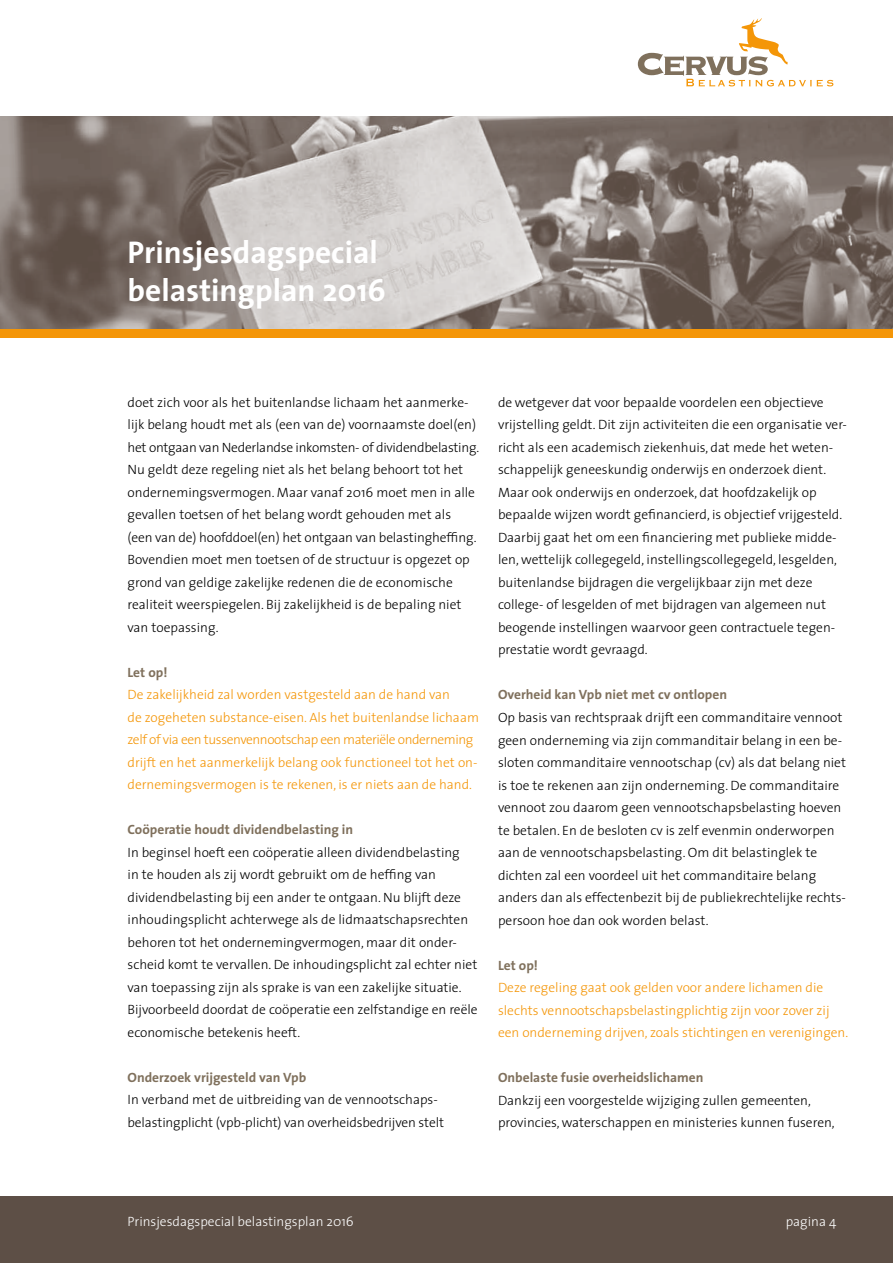
<style>
.page{position:relative;width:893px;height:1263px;background:#fff}
.page>*{position:absolute;margin:0;border:0;box-sizing:border-box;transform-origin:0 0}
.t1{font:700 31.5px/37.8px "The Sans";color:#fff}
.t2{font:300 13.5px/22.5px "The Sans";color:#000}
.t3{font:300 13.5px/22.5px "The Sans";color:#f49608}
.t4{font:700 13.5px "The Sans";color:#7f705c}
.t5{font:300 13.5px "The Sans";color:#fff}
</style>
<div class="page">
<svg style="left:638px;top:18px;width:195px;height:68px"></svg>
<img style="left:0;top:117px;width:893px;height:213px">
<div style="left:0;top:1196px;width:893px;height:67px;background:#5d4f46"></div>
<div style="left:0;top:330px;width:893px;height:8px;background:#f49608"></div>
<h1 class="t1" style="left:128px;top:233px;width:260px">Prinsjesdagspecial belastingplan 2016</h1>
<p class="t2" style="left:128px;top:391px;width:353px">doet zich voor als het buitenlandse lichaam het aanmerke&shy;lijk belang houdt met als (een van de) voornaamste doel(en) het ontgaan van Nederlandse inkomsten- of dividendbelasting.<br>Nu geldt deze regeling niet als het belang behoort tot het ondernemingsvermogen. Maar vanaf 2016 moet men in alle gevallen toetsen of het belang wordt gehouden met als (een van de) hoofddoel(en) het ontgaan van belastingheffing.<br>Bovendien moet men toetsen of de structuur is opgezet op grond van geldige zakelijke redenen die de economische realiteit weerspiegelen. Bij zakelijkheid is de bepaling niet van toepassing.</p>
<p class="t4" style="left:128px;top:661px;width:41px">Let op!</p>
<p class="t3" style="left:128px;top:683px;width:353px">De zakelijkheid zal worden vastgesteld aan de hand van<br>de zogeheten substance-eisen. Als het buitenlandse lichaam zelf of via een tussenvennootschap een materiële onderneming drijft en het aanmerkelijk belang ook functioneel tot het on&shy;dernemingsvermogen is te rekenen, is er niets aan de hand.</p>
<p class="t4" style="left:128px;top:818px;width:227px">Coöperatie houdt dividendbelasting in</p>
<p class="t2" style="left:128px;top:841px;width:352px">In beginsel hoeft een coöperatie alleen dividendbelasting<br>in te houden als zij wordt gebruikt om de heffing van dividendbelasting bij een ander te ontgaan. Nu blijft deze inhoudingsplicht achterwege als de lidmaatschapsrechten behoren tot het ondernemingvermogen, maar dit onder&shy;scheid komt te vervallen. De inhoudingsplicht zal echter niet van toepassing zijn als sprake is van een zakelijke situatie.<br>Bijvoorbeeld doordat de coöperatie een zelfstandige en reële economische betekenis heeft.</p>
<p class="t4" style="left:128px;top:1066px;width:180px">Onderzoek vrijgesteld van Vpb</p>
<p class="t2" style="left:128px;top:1088px;width:318px">In verband met de uitbreiding van de vennootschaps&shy;belastingplicht (vpb-plicht) van overheidsbedrijven stelt</p>
<p class="t2" style="left:498px;top:391px;width:350px">de wetgever dat voor bepaalde voordelen een objectieve vrijstelling geldt. Dit zijn activiteiten die een organisatie ver&shy;richt als een academisch ziekenhuis, dat mede het weten&shy;schappelijk geneeskundig onderwijs en onderzoek dient.<br>Maar ook onderwijs en onderzoek, dat hoofdzakelijk op bepaalde wijzen wordt gefinancierd, is objectief vrijgesteld.<br>Daarbij gaat het om een financiering met publieke midde&shy;len, wettelijk collegegeld, instellingscollegegeld, lesgelden, buitenlandse bijdragen die vergelijkbaar zijn met deze college- of lesgelden of met bijdragen van algemeen nut beogende instellingen waarvoor geen contractuele tegen&shy;prestatie wordt gevraagd.</p>
<p class="t4" style="left:498px;top:684px;width:231px">Overheid kan Vpb niet met cv ontlopen</p>
<p class="t2" style="left:498px;top:706px;width:350px">Op basis van rechtspraak drijft een commanditaire vennoot geen onderneming via zijn commanditair belang in een be&shy;sloten commanditaire vennootschap (cv) als dat belang niet is toe te rekenen aan zijn onderneming. De commanditaire vennoot zou daarom geen vennootschapsbelasting hoeven te betalen. En de besloten cv is zelf evenmin onderworpen aan de vennootschapsbelasting. Om dit belastinglek te dichten zal een voordeel uit het commanditaire belang anders dan als effectenbezit bij de publiekrechtelijke rechts&shy;persoon hoe dan ook worden belast.</p>
<p class="t4" style="left:498px;top:954px;width:41px">Let op!</p>
<p class="t3" style="left:498px;top:976px;width:352px">Deze regeling gaat ook gelden voor andere lichamen die slechts vennootschapsbelastingplichtig zijn voor zover zij een onderneming drijven, zoals stichtingen en verenigingen.</p>
<p class="t4" style="left:498px;top:1066px;width:207px">Onbelaste fusie overheidslichamen</p>
<p class="t2" style="left:498px;top:1088px;width:338px">Dankzij een voorgestelde wijziging zullen gemeenten, provincies, waterschappen en ministeries kunnen fuseren,</p>
<p class="t5" style="left:128px;top:1210px;width:228px">Prinsjesdagspecial belastingsplan 2016</p>
<p class="t5" style="left:786px;top:1210px;width:52px">pagina 4</p>
</div>
